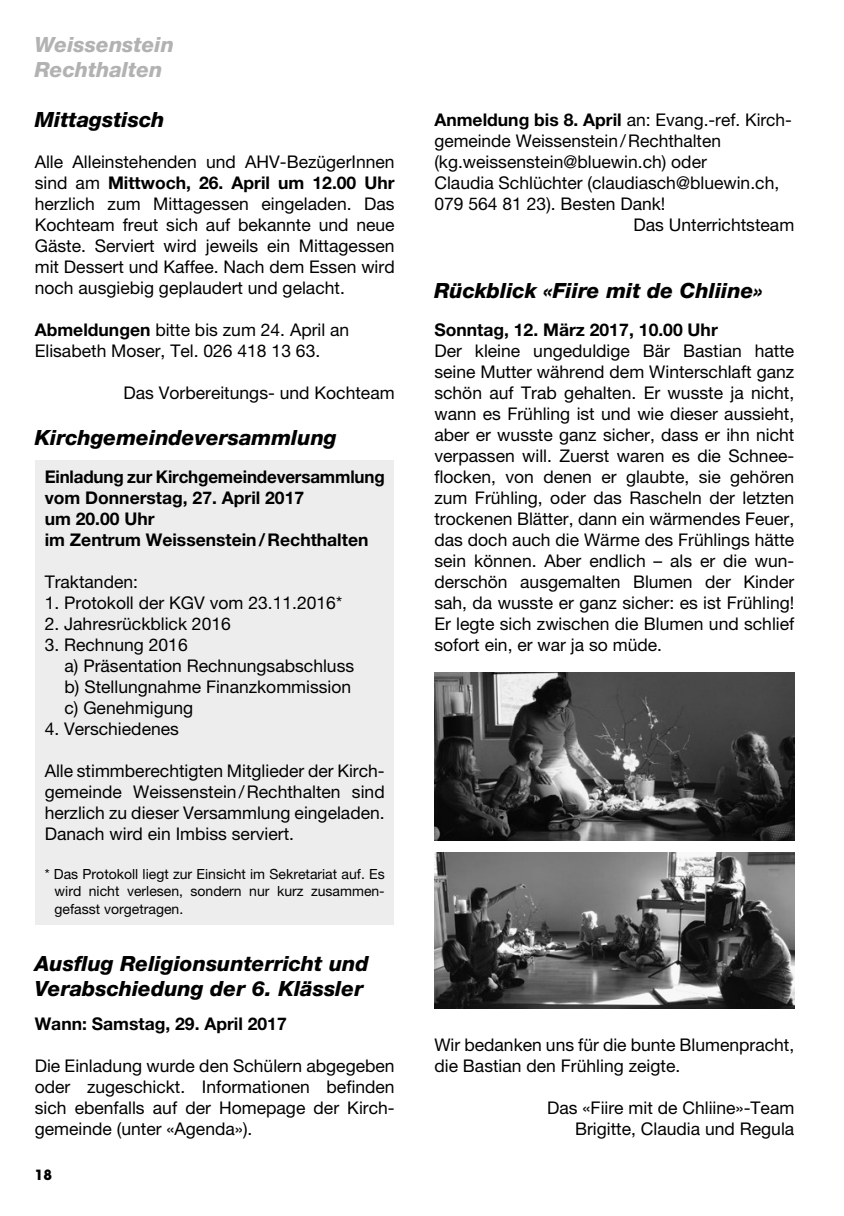
<style>
.page{position:relative;width:844px;height:1216px;background:#fff}
.page>*{position:absolute;margin:0;border:0;box-sizing:border-box;transform-origin:0 0}
.t1{font:italic 800 21px/25.2px "Helvetica Neue LT Std";color:#000}
.t2{font:italic 800 21px/24.5px "Helvetica Neue LT Std";color:#b3b2b2}
.t3{font:17.5px/21px "Helvetica Neue LT Std";color:#000;text-align:justify}
.t4{font:700 17.5px/21px "Helvetica Neue LT Std";color:#000}
.t5{font:14px/17.5px "Helvetica Neue LT Std";color:#000;text-align:justify}
.t6{font:700 14px "Avant Garde";color:#000}
.s1{font-weight:700}
</style>
<div class="page">
<div style="left:36px;top:459px;width:357px;height:465px;background:#ededed"></div>
<img style="left:434px;top:672px;width:360px;height:168px">
<img style="left:434px;top:852px;width:360px;height:156px">
<p class="t2" style="left:35px;top:32px;width:141px">Weissenstein<br>Rechthalten</p>
<p class="t1" style="left:35px;top:107px;width:131px">Mittagstisch</p>
<p class="t3" style="left:35px;top:151px;width:361px">Alle Alleinstehenden und AHV-BezügerInnen sind am <span class="s1">Mittwoch, 26. April um 12.00 Uhr </span>herzlich zum Mittagessen eingeladen. Das Kochteam freut sich auf bekannte und neue Gäste. Serviert wird jeweils ein Mittagessen mit Dessert und Kaffee. Nach dem Essen wird noch ausgiebig geplaudert und gelacht.</p>
<p class="t3" style="left:35px;top:319px;width:316px"><span class="s1">Abmeldungen</span> bitte bis zum 24. April an<br>Elisabeth Moser, Tel. 026 418 13 63.</p>
<p class="t3" style="left:123px;top:382px;width:273px">Das Vorbereitungs- und Kochteam</p>
<p class="t1" style="left:35px;top:425px;width:303px">Kirchgemeindeversammlung</p>
<p class="t4" style="left:45px;top:466px;width:341px">Einladung zur Kirchgemeindeversammlung vom Donnerstag, 27. April 2017<br>um 20.00 Uhr<br>im Zentrum Weissenstein/Rechthalten</p>
<p class="t3" style="left:45px;top:571px;width:95px">Traktanden:</p>
<p class="t3" style="left:45px;top:592px;width:299px">1. Protokoll der KGV vom 23.11.2016*</p>
<p class="t3" style="left:45px;top:613px;width:188px">2. Jahresrückblick 2016</p>
<p class="t3" style="left:64px;top:634px;width:291px;text-align:left;text-indent:-20px">3. Rechnung 2016<br>a) Präsentation Rechnungsabschluss b) Stellungnahme Finanzkommission c) Genehmigung</p>
<p class="t3" style="left:45px;top:718px;width:136px">4. Verschiedenes</p>
<p class="t3" style="left:45px;top:760px;width:341px">Alle stimmberechtigten Mitglieder der Kirch&shy;gemeinde Weissenstein/Rechthalten sind herzlich zu dieser Versammlung eingeladen.<br>Danach wird ein Imbiss serviert.</p>
<p class="t5" style="left:55px;top:865px;width:331px;text-indent:-10px">* Das Protokoll liegt zur Einsicht im Sekretariat auf. Es wird nicht verlesen, sondern nur kurz zusammen&shy;gefasst vorgetragen.</p>
<p class="t1" style="left:35px;top:950px;width:335px">Ausflug Religionsunterricht und<br>Verabschiedung der 6. Klässler</p>
<p class="t4" style="left:35px;top:1012px;width:253px">Wann: Samstag, 29. April 2017</p>
<p class="t3" style="left:35px;top:1054px;width:361px">Die Einladung wurde den Schülern abgegeben oder zugeschickt. Informationen befinden sich ebenfalls auf der Homepage der Kirch&shy;gemeinde (unter «Agenda»).</p>
<p class="t6" style="left:35px;top:1166px;width:19px">18</p>
<p class="t3" style="left:434px;top:109px;width:359px"><span class="s1">Anmeldung bis 8. April</span> an: Evang.-ref. Kirch-</p>
<p class="t3" style="left:434px;top:130px;width:288px">gemeinde Weissenstein/Rechthalten</p>
<p class="t3" style="left:434px;top:151px;width:274px">(kg.weissenstein@bluewin.ch) oder</p>
<p class="t3" style="left:434px;top:172px;width:346px">Claudia Schlüchter (claudiasch@bluewin.ch,</p>
<p class="t3" style="left:434px;top:193px;width:232px">079 564 81 23). Besten Dank!</p>
<p class="t3" style="left:633px;top:214px;width:162px">Das Unterrichtsteam</p>
<p class="t1" style="left:434px;top:278px;width:330px">Rückblick «Fiire mit de Chliine»</p>
<p class="t4" style="left:434px;top:319px;width:285px">Sonntag, 12. März 2017, 10.00 Uhr</p>
<p class="t3" style="left:434px;top:340px;width:361px">Der kleine ungeduldige Bär Bastian hatte seine Mutter während dem Winterschlaft ganz schön auf Trab gehalten. Er wusste ja nicht, wann es Frühling ist und wie dieser aussieht, aber er wusste ganz sicher, dass er ihn nicht verpassen will. Zuerst waren es die Schnee&shy;flocken, von denen er glaubte, sie gehören zum Frühling, oder das Rascheln der letzten trockenen Blätter, dann ein wärmendes Feuer, das doch auch die Wärme des Frühlings hätte sein können. Aber endlich – als er die wun&shy;derschön ausgemalten Blumen der Kinder sah, da wusste er ganz sicher: es ist Frühling!<br>Er legte sich zwischen die Blumen und schlief sofort ein, er war ja so müde.</p>
<p class="t3" style="left:434px;top:1033px;width:361px">Wir bedanken uns für die bunte Blumenpracht, die Bastian den Frühling zeigte.</p>
<p class="t3" style="left:547px;top:1096px;width:248px;text-align:right">Das «Fiire mit de Chliine»-Team<br>Brigitte, Claudia und Regula</p>
</div>
